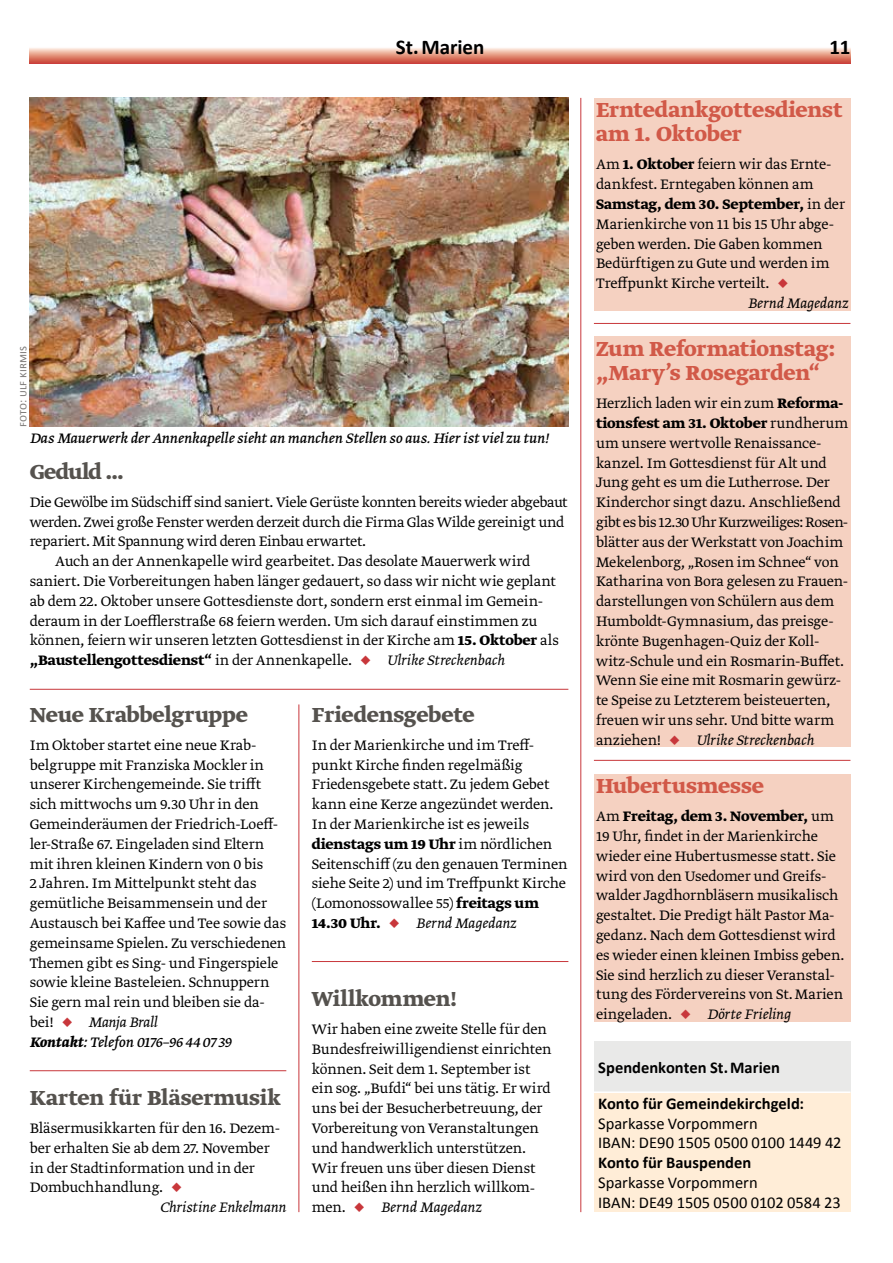
<style>
.page{position:relative;width:893px;height:1263px;background:#fff}
.page>*{position:absolute;margin:0;border:0;box-sizing:border-box;transform-origin:0 0}
.t1{font:700 24px/24px "Greta Text Std";letter-spacing:-.005em;color:#d15948}
.t2{font:700 24px "Greta Text Std";letter-spacing:-.005em;color:#55524e}
.t3{font:700 21px "Calibri";letter-spacing:-.005em;color:#000}
.t4{font:16.5px/19.8px "Calibri";color:#000}
.t5{font:700 16.5px/36px "Calibri";color:#000}
.t6{font:300 16.2px/19.8px "Greta Text Std";letter-spacing:-.005em;color:#000}
.t7{font:700 16.2px "Greta Text Std";color:#000}
.t8{font:italic 16.2px "Greta Text Std";color:#000}
.t9{font:italic 300 16.2px "Greta Text Std";color:#000}
.t10{font:12px "Calibri";letter-spacing:.01em;color:#7f7c7a}
.s1{font-weight:700}
.s2{font-weight:300}
.s3{font-weight:300;color:#c8373b}
.s4{font-weight:300;font-style:italic}
.s5{color:#c8373b}
.s6{font-style:italic}
.s7{font-weight:700;font-style:italic}
.s8{font-weight:400;font-style:italic}
</style>
<div class="page">
<svg style="left:30px;top:48px;width:820px;height:16px"></svg>
<hr style="left:30px;top:689px;width:538px;height:1px;background:#c8373b">
<div style="left:594px;top:1041px;width:256px;height:51px;background:#e9e9e8"></div>
<div style="left:594px;top:1092px;width:256px;height:120px;background:#ffedd7"></div>
<hr style="left:594px;top:1091px;width:256px;height:2px;background:#fff">
<hr style="left:580px;top:98px;width:1px;height:1114px;background:#c8373b">
<hr style="left:298px;top:704px;width:1px;height:508px;background:#c8373b">
<div style="left:594px;top:774px;width:256px;height:247px;background:#f5d1c1"></div>
<hr style="left:594px;top:323px;width:256px;height:1px;background:#c8373b">
<hr style="left:594px;top:760px;width:256px;height:1px;background:#c8373b">
<hr style="left:312px;top:961px;width:256px;height:1px;background:#c8373b">
<div style="left:594px;top:98px;width:256px;height:212px;background:#f5d1c1"></div>
<div style="left:594px;top:337px;width:256px;height:410px;background:#f5d1c1"></div>
<img style="left:30px;top:98px;width:538px;height:329px">
<hr style="left:30px;top:1070px;width:256px;height:1px;background:#c8373b">
<p class="t3" style="left:396px;top:34px;width:90px">St.Marien</p>
<p class="t3" style="left:830px;top:34px;width:22px">11</p>
<p class="t10" style="left:15px;top:427px;width:83px;rotate:-90deg">foto: ulf kirmis</p>
<p class="t8" style="left:30px;top:429px;width:521px">Das Mauerwerk der Annenkapelle sieht an manchen Stellen so aus. Hier ist viel zu tun!</p>
<h1 class="t2" style="left:30px;top:457px;width:96px">Geduld …</h1>
<p class="t6" style="left:30px;top:493px;width:539px">Die Gewölbe im Südschiff sind saniert. Viele Gerüste konnten bereits wieder abgebaut</p>
<p class="t6" style="left:30px;top:513px;width:536px">werden. Zwei große Fenster werden derzeit durch die Firma Glas Wilde gereinigt und</p>
<p class="t6" style="left:30px;top:533px;width:338px">repariert. Mit Spannung wird deren Einbau erwartet.</p>
<p class="t6" style="left:55px;top:552px;width:477px">Auch an der Annenkapelle wird gearbeitet. Das desolate Mauerwerk wird</p>
<p class="t6" style="left:30px;top:572px;width:528px">saniert. Die Vorbereitungen haben länger gedauert, so dass wir nicht wie geplant</p>
<p class="t6" style="left:30px;top:592px;width:515px">ab dem 22. Oktober unsere Gottesdienste dort, sondern erst einmal im Gemein-</p>
<p class="t6" style="left:30px;top:612px;width:509px">deraum in der Loefflerstraße 68 feiern werden. Um sich darauf einstimmen zu</p>
<p class="t6" style="left:30px;top:632px;width:531px">können, feiern wir unseren letzten Gottesdienst in der Kirche am <span class="s1">15. Oktober</span> als</p>
<p class="t7" style="left:30px;top:651px;width:477px">„Baustellengottesdienst“ <span class="s2">in der Annenkapelle.</span> <span class="s3">◆ -</span> <span class="s4">Ulrike Streckenbach</span></p>
<h1 class="t2" style="left:30px;top:700px;width:220px">Neue Krabbelgruppe</h1>
<p class="t6" style="left:30px;top:736px;width:258px">Im Oktober startet eine neue Krab&shy;belgruppe mit Franziska Mockler in unserer Kirchengemeinde. Sie trifft sich mittwochs um 9.30 Uhr in den Gemeinderäumen der Friedrich-Loeff&shy;ler-Straße 67. Eingeladen sind Eltern mit ihren kleinen Kindern von 0 bis<br>2 Jahren. Im Mittelpunkt steht das gemütliche Beisammensein und der Austausch bei Kaffee und Tee sowie das gemeinsame Spielen. Zu verschiedenen Themen gibt es Sing- und Fingerspiele sowie kleine Basteleien. Schnuppern Sie gern mal rein und bleiben sie da&shy;bei! <span class="s5">◆ -</span><span class="s6">Manja Brall<br></span><span class="s7">Kontakt:</span> <span class="s8">Telefon 0176–964407 39</span></p>
<h1 class="t2" style="left:30px;top:1083px;width:252px">Karten für Bläsermusik</h1>
<p class="t6" style="left:30px;top:1119px;width:252px">Bläsermusikkarten für den 16. Dezem-</p>
<p class="t6" style="left:30px;top:1139px;width:241px">ber erhalten Sie ab dem 27. November</p>
<p class="t6" style="left:30px;top:1158px;width:227px">in der Stadtinformation und in der</p>
<p class="t6" style="left:30px;top:1178px;width:154px">Dombuchhandlung. <span class="s5">◆</span></p>
<p class="t9" style="left:160px;top:1198px;width:128px">Christine Enkelmann</p>
<h1 class="t2" style="left:312px;top:700px;width:164px">Friedensgebete</h1>
<p class="t6" style="left:312px;top:736px;width:257px">In der Marienkirche und im Treff&shy;punkt Kirche finden regelmäßig Friedensgebete statt. Zu jedem Gebet kann eine Kerze angezündet werden.<br>In der Marienkirche ist es jeweils <span class="s1">dienstags um 19 Uhr</span> im nördlichen Seitenschiff (zu den genauen Terminen siehe Seite 2) und im Treffpunkt Kirche (Lomonossowallee 55) <span class="s1">freitags um 14.30 Uhr.</span> <span class="s5">◆</span> <span class="s6">Bernd Magedanz</span></p>
<h1 class="t2" style="left:312px;top:984px;width:147px">Willkommen!</h1>
<p class="t6" style="left:312px;top:1020px;width:241px">Wir haben eine zweite Stelle für den Bundesfreiwilligendienst einrichten können. Seit dem 1. September ist ein sog. „Bufdi“ bei uns tätig. Er wird uns bei der Besucherbetreuung, der Vorbereitung von Veranstaltungen und handwerklich unterstützen.<br>Wir freuen uns über diesen Dienst und heißen ihn herzlich willkom&shy;men. <span class="s5">◆</span> <span class="s6">Bernd Magedanz</span></p>
<h1 class="t1" style="left:596px;top:99px;width:248px">Erntedankgottesdienst am 1. Oktober</h1>
<p class="t6" style="left:596px;top:155px;width:237px">Am <span class="s1">1. Oktober</span> feiern wir das Ernte-</p>
<p class="t6" style="left:596px;top:175px;width:219px">dankfest. Erntegaben können am</p>
<p class="t7" style="left:596px;top:195px;width:250px">Samstag, dem 30. September, <span class="s2">in der</span></p>
<p class="t6" style="left:596px;top:215px;width:240px">Marienkirche von 11 bis 15 Uhr abge-</p>
<p class="t6" style="left:596px;top:235px;width:228px">geben werden. Die Gaben kommen</p>
<p class="t6" style="left:596px;top:254px;width:235px">Bedürftigen zu Gute und werden im</p>
<p class="t6" style="left:596px;top:274px;width:194px">Treffpunkt Kirche verteilt. <span class="s5">◆</span></p>
<p class="t9" style="left:748px;top:294px;width:102px">Bernd Magedanz</p>
<h1 class="t1" style="left:596px;top:338px;width:241px">Zum Reformationstag: „Mary’s Rosegarden“</h1>
<p class="t6" style="left:596px;top:394px;width:254px">Herzlich laden wir ein zum <span class="s1">Reforma&shy;tionsfest am 31. Oktober</span> rundherum um unsere wertvolle Renaissance&shy;kanzel. Im Gottesdienst für Alt und Jung geht es um die Lutherrose. Der Kinderchor singt dazu. Anschließend gibt es bis 12.30 Uhr Kurzweiliges: Rosen&shy;blätter aus der Werkstatt von Joachim Mekelenborg, „Rosen im Schnee“ von Katharina von Bora gelesen zu Frauen&shy;darstellungen von Schülern aus dem Humboldt-Gymnasium, das preisge&shy;krönte Bugenhagen-Quiz der Koll&shy;witz-Schule und ein Rosmarin-Buffet.<br>Wenn Sie eine mit Rosmarin gewürz&shy;te Speise zu Letzterem beisteuerten, freuen wir uns sehr. Und bitte warm anziehen! <span class="s5">◆</span> <span class="s6">Ulrike Streckenbach</span></p>
<h1 class="t1" style="left:596px;top:775px;width:169px">Hubertusmesse</h1>
<p class="t6" style="left:596px;top:807px;width:250px">Am <span class="s1">Freitag, dem 3. November,</span> um 19 Uhr, findet in der Marienkirche wieder eine Hubertusmesse statt. Sie wird von den Usedomer und Greifs&shy;walder Jagdhornbläsern musikalisch gestaltet. Die Predigt hält Pastor Ma&shy;gedanz. Nach dem Gottesdienst wird es wieder einen kleinen Imbiss geben.<br>Sie sind herzlich zu dieser Veranstal&shy;tung des Fördervereins von St.Marien eingeladen. <span class="s5">◆</span> <span class="s6">Dörte Frieling</span></p>
<p class="t5" style="left:598px;top:1049px;width:208px">Spendenkonten St.Marien<br>Konto für Gemeindekirchgeld:</p>
<p class="t4" style="left:598px;top:1112px;width:245px">Sparkasse Vorpommern<br>IBAN: DE90 1505 0500 0100 1449 42</p>
<p class="t5" style="left:598px;top:1144px;width:155px">Konto für Bauspenden</p>
<p class="t4" style="left:598px;top:1172px;width:244px">Sparkasse Vorpommern<br>IBAN: DE49 1505 0500 0102 0584 23</p>
</div>
